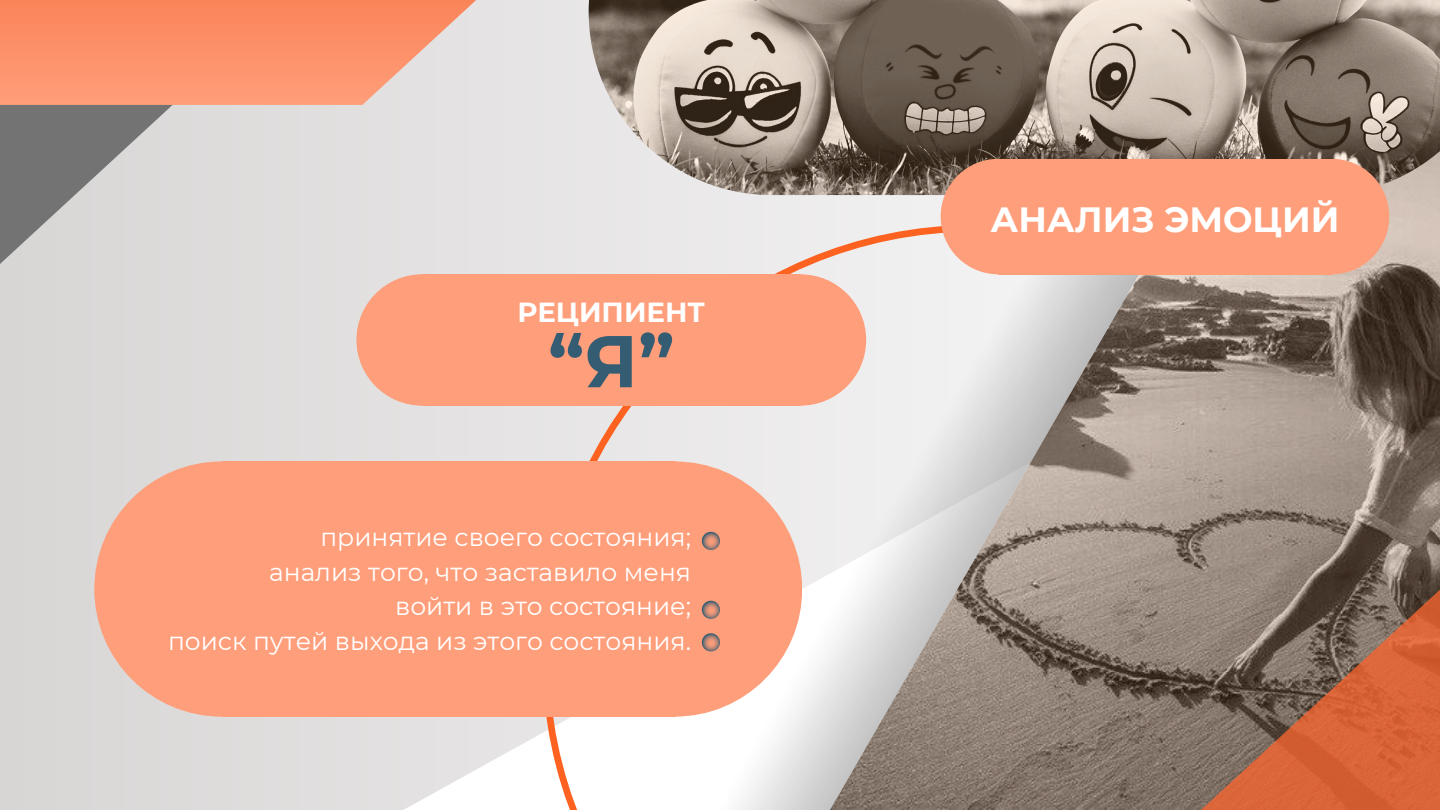
<style>
.page{position:relative;width:1440px;height:810px;background:#dedcdc}
.page>*{position:absolute;margin:0;border:0;box-sizing:border-box;transform-origin:0 0}
.t1{font:700 73.2px "Montserrat";color:#345c72}
.t2{font:700 35px "Montserrat";color:#fff}
.t3{font:700 27.5px "Montserrat";color:#fff}
.t4{font:25px "Montserrat";color:#fff}
</style>
<div class="page">
<svg style="left:403px;top:407px;width:139px;height:403px"></svg>
<svg style="left:542px;top:225px;width:288px;height:585px"></svg>
<img style="left:830px;top:195px;width:610px;height:615px">
<img style="left:589px;top:0;width:851px;height:195px">
<div style="left:998px;top:159px;width:334px;height:115px;background:#ff9e7a"></div>
<div style="left:941px;top:159px;width:115px;height:115px;background:#ff9e7a;border-radius:50%"></div>
<div style="left:1274px;top:159px;width:115px;height:115px;background:#ff9e7a;border-radius:50%"></div>
<svg style="left:1138px;top:590px;width:302px;height:220px;background:#9f684f"></svg>
<div style="left:422px;top:274px;width:379px;height:132px;background:#ff9e7a"></div>
<div style="left:356px;top:274px;width:132px;height:132px;background:#ff9e7a;border-radius:50%"></div>
<div style="left:735px;top:274px;width:131px;height:132px;background:#ff9e7a;border-radius:50%"></div>
<div style="left:222px;top:461px;width:453px;height:256px;background:#ff9e7a"></div>
<div style="left:94px;top:461px;width:255px;height:256px;background:#ff9e7a;border-radius:50%"></div>
<div style="left:547px;top:461px;width:255px;height:256px;background:#ff9e7a;border-radius:50%"></div>
<svg style="left:702px;top:532px;width:18px;height:18px"></svg>
<svg style="left:702px;top:601px;width:18px;height:18px"></svg>
<svg style="left:702px;top:633px;width:18px;height:18px"></svg>
<svg style="left:0;top:105px;width:173px;height:159px"></svg>
<svg style="left:0;top:0;width:611px;height:105px"></svg>
<p class="t3" style="left:517px;top:296px;width:189px">РЕЦИПИЕНТ</p>
<p class="t1" style="left:548px;top:316px;width:128px">“Я”</p>
<p class="t4" style="left:320px;top:522px;width:372px">принятие своего состояния;</p>
<p class="t4" style="left:269px;top:556px;width:423px">анализ того, что заставило меня</p>
<p class="t4" style="left:395px;top:591px;width:297px">войти в это состояние;</p>
<p class="t4" style="left:168px;top:625px;width:524px">поиск путей выхода из этого состояния.</p>
<p class="t2" style="left:990px;top:198px;width:351px">АНАЛИЗ ЭМОЦИЙ</p>
</div>
